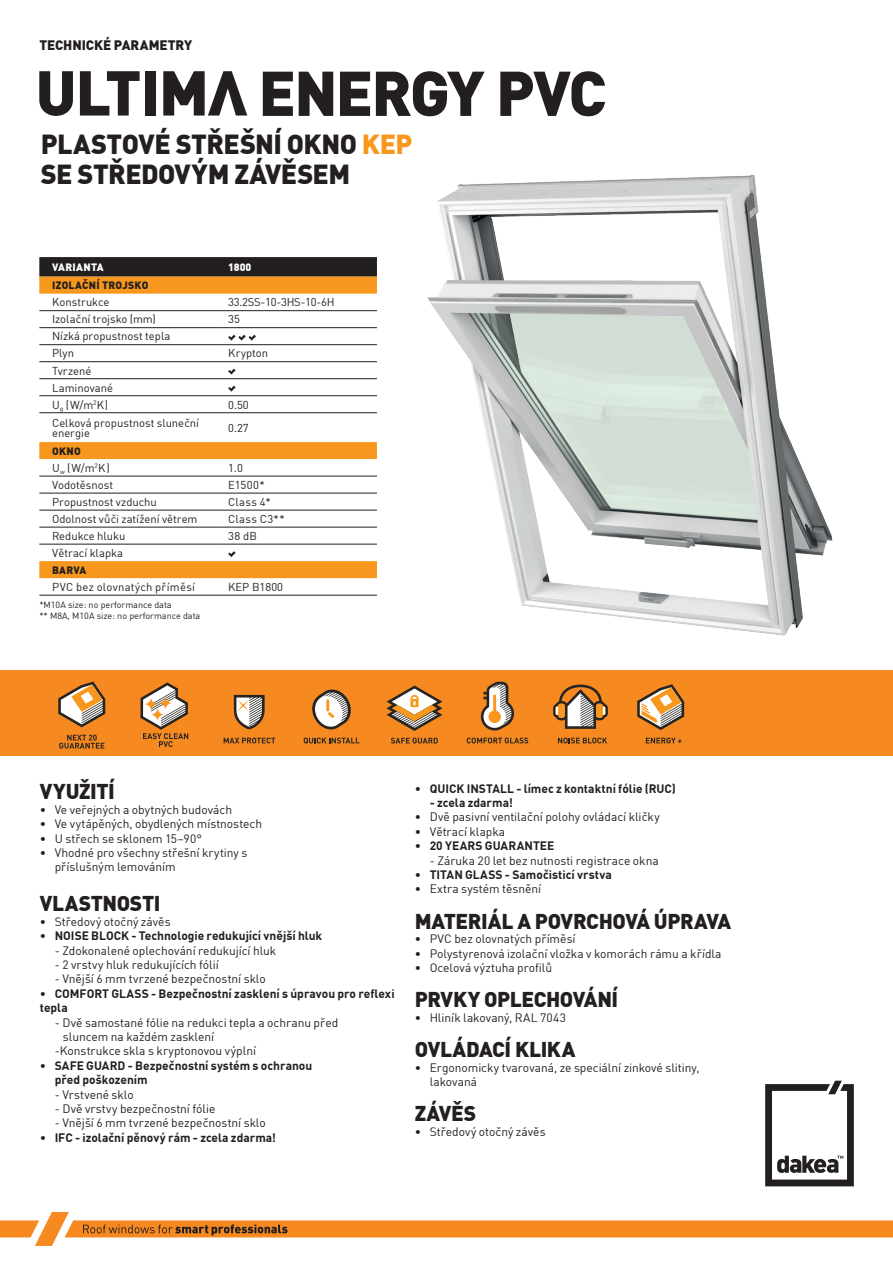
<style>
.page{position:relative;width:893px;height:1263px;background:#fff}
.page>*{position:absolute;margin:0;border:0;box-sizing:border-box;transform-origin:0 0}
.t1{font:900 62.25px "DIN Offc Pro";letter-spacing:-.035em;color:#231f20}
.t2{font:900 27px/30px "DIN Offc Pro";letter-spacing:-.02em;color:#231f20}
.t3{font:900 21px "DIN Offc Pro";letter-spacing:-.02em;color:#231f20}
.t4{font:900 13.5px "DIN Offc Pro";letter-spacing:-.005em;color:#231f20}
.t5{font:12px/14.4px "DIN Offc Pro";color:#231f20}
.t6{font:700 12px/14.4px "DIN Offc Pro";color:#231f20}
.t7{font:11.25px/17px "DIN Offc Pro";color:#231f20}
.t8{font:11.25px "DIN Offc Pro";letter-spacing:.025em;color:#231f20}
.t9{font:11.25px "DIN Offc Pro";letter-spacing:-.02em;color:#231f20}
.t10{font:900 10.5px "DIN Offc Pro";letter-spacing:.02em;color:#231f20}
.t11{font:900 10.5px "DIN Offc Pro";letter-spacing:.03em;color:#fff}
.t12{font:900 10.5px "DIN Offc Pro";letter-spacing:.01em;color:#fff}
.t13{font:9px/10.8px "DIN Offc Pro";color:#231f20}
.s1{color:#f7971d}
.s2{font-weight:400}
.s3{font-weight:700}
</style>
<div class="page">
<svg style="left:765px;top:1081px;width:89px;height:105px"></svg>
<svg style="left:0;top:1212px;width:893px;height:34px"></svg>
<img style="left:427px;top:174px;width:406px;height:462px">
<svg style="left:39px;top:71px;width:34px;height:45px"></svg>
<svg style="left:80px;top:71px;width:60px;height:45px"></svg>
<div style="left:145px;top:71px;width:11px;height:45px;background:#231f20"></div>
<svg style="left:163px;top:71px;width:84px;height:45px"></svg>
<div style="left:0;top:671px;width:893px;height:85px;background:#f6891f"></div>
<svg style="left:140px;top:682px;width:48px;height:65px"></svg>
<svg style="left:234px;top:695px;width:31px;height:34px"></svg>
<svg style="left:224px;top:738px;width:51px;height:5px"></svg>
<svg style="left:391px;top:738px;width:47px;height:5px"></svg>
<svg style="left:386px;top:685px;width:56px;height:46px"></svg>
<svg style="left:312px;top:689px;width:39px;height:40px"></svg>
<svg style="left:304px;top:738px;width:55px;height:6px"></svg>
<svg style="left:58px;top:681px;width:47px;height:46px"></svg>
<svg style="left:59px;top:735px;width:45px;height:13px"></svg>
<svg style="left:467px;top:738px;width:61px;height:5px"></svg>
<svg style="left:481px;top:682px;width:33px;height:48px"></svg>
<svg style="left:558px;top:738px;width:49px;height:5px"></svg>
<svg style="left:553px;top:685px;width:55px;height:44px"></svg>
<svg style="left:646px;top:738px;width:36px;height:5px"></svg>
<svg style="left:637px;top:684px;width:47px;height:46px"></svg>
<svg style="left:39px;top:257px;width:338px;height:20px;background:#2a2423"></svg>
<svg style="left:39px;top:277px;width:338px;height:301px"></svg>
<hr style="left:39px;top:476px;width:185px;height:1px;background:#231f20">
<hr style="left:224px;top:476px;width:153px;height:1px;background:#231f20">
<hr style="left:39px;top:493px;width:185px;height:1px;background:#231f20">
<hr style="left:224px;top:493px;width:153px;height:1px;background:#231f20">
<hr style="left:39px;top:510px;width:185px;height:1px;background:#231f20">
<hr style="left:224px;top:510px;width:153px;height:1px;background:#231f20">
<hr style="left:39px;top:527px;width:185px;height:1px;background:#231f20">
<hr style="left:224px;top:527px;width:153px;height:1px;background:#231f20">
<hr style="left:39px;top:544px;width:185px;height:1px;background:#231f20">
<hr style="left:39px;top:595px;width:185px;height:1px;background:#231f20">
<hr style="left:224px;top:595px;width:153px;height:1px;background:#231f20">
<hr style="left:39px;top:310px;width:185px;height:1px;background:#231f20">
<hr style="left:224px;top:310px;width:153px;height:1px;background:#231f20">
<hr style="left:39px;top:327px;width:185px;height:1px;background:#231f20">
<hr style="left:224px;top:327px;width:153px;height:1px;background:#231f20">
<hr style="left:39px;top:344px;width:185px;height:1px;background:#231f20">
<hr style="left:224px;top:344px;width:153px;height:1px;background:#231f20">
<hr style="left:39px;top:361px;width:185px;height:1px;background:#231f20">
<hr style="left:224px;top:361px;width:153px;height:1px;background:#231f20">
<hr style="left:39px;top:378px;width:185px;height:1px;background:#231f20">
<hr style="left:224px;top:378px;width:153px;height:1px;background:#231f20">
<hr style="left:39px;top:395px;width:185px;height:1px;background:#231f20">
<hr style="left:224px;top:395px;width:153px;height:1px;background:#231f20">
<hr style="left:39px;top:412px;width:185px;height:1px;background:#231f20">
<hr style="left:224px;top:412px;width:153px;height:1px;background:#231f20">
<hr style="left:224px;top:544px;width:153px;height:1px;background:#231f20">
<svg style="left:228px;top:335px;width:28px;height:5px"></svg>
<svg style="left:228px;top:369px;width:8px;height:5px"></svg>
<svg style="left:228px;top:386px;width:8px;height:5px"></svg>
<svg style="left:228px;top:551px;width:8px;height:6px"></svg>
<p class="t4" style="left:39px;top:33px;width:154px">TECHNICKÉ PARAMETRY</p>
<h1 class="t1" style="left:258px;top:40px;width:349px">ENERGY PVC</h1>
<h2 class="t2" style="left:41px;top:125px;width:373px">PLASTOVÉ STŘEŠNÍ OKNO <span class="s1">KEP<br></span>SE STŘEDOVÝM ZÁVĚSEM</h2>
<p class="t11" style="left:52px;top:258px;width:53px">VARIANTA</p>
<p class="t12" style="left:228px;top:258px;width:25px">1800</p>
<p class="t10" style="left:52px;top:276px;width:98px">IZOLAČNÍ TROJSKO</p>
<p class="t7" style="left:52px;top:293px;width:59px">Konstrukce</p>
<p class="t9" style="left:228px;top:293px;width:108px">33.2SS-10-3HS-10-6H</p>
<p class="t7" style="left:52px;top:310px;width:105px">Izolační trojsko (mm)</p>
<p class="t7" style="left:228px;top:310px;width:13px">35</p>
<p class="t7" style="left:52px;top:327px;width:120px">Nízká propustnost tepla<br>Plyn</p>
<p class="t7" style="left:228px;top:344px;width:42px">Krypton</p>
<p class="t7" style="left:52px;top:361px;width:62px">Tvrzené<br>Laminované<br>U<sub>g</sub> (W/m<sup>2</sup>K)</p>
<p class="t7" style="left:228px;top:395px;width:22px">0.50</p>
<p class="t7" style="left:52px;top:416px;width:148px;line-height:10.5px">Celková propustnost sluneční energie</p>
<p class="t7" style="left:228px;top:418px;width:22px">0.27</p>
<p class="t10" style="left:52px;top:442px;width:30px">OKNO</p>
<p class="t7" style="left:52px;top:458px;width:59px">U<sub>w</sub> (W/m<sup>2</sup>K)</p>
<p class="t7" style="left:228px;top:458px;width:16px">1.0</p>
<p class="t7" style="left:52px;top:475px;width:63px">Vodotěsnost</p>
<p class="t7" style="left:228px;top:475px;width:38px">E1500*</p>
<p class="t7" style="left:52px;top:492px;width:106px">Propustnost vzduchu</p>
<p class="t7" style="left:228px;top:492px;width:44px">Class 4*</p>
<p class="t7" style="left:52px;top:509px;width:147px">Odolnost vůči zatížení větrem</p>
<p class="t7" style="left:228px;top:509px;width:58px">Class C3**</p>
<p class="t7" style="left:52px;top:526px;width:75px">Redukce hluku</p>
<p class="t7" style="left:228px;top:526px;width:30px">38 dB</p>
<p class="t7" style="left:52px;top:543px;width:73px">Větrací klapka</p>
<p class="t10" style="left:52px;top:561px;width:36px">BARVA</p>
<p class="t8" style="left:52px;top:578px;width:144px">PVC bez olovnatých příměsí</p>
<p class="t7" style="left:228px;top:577px;width:56px">KEP B1800</p>
<p class="t13" style="left:39px;top:598px;width:163px">*M10A size: no performance data<br>** M8A, M10A size: no performance data</p>
<h3 class="t3" style="left:40px;top:774px;width:77px">VYUŽITÍ</h3>
<p class="t5" style="left:40px;top:801px;width:194px">• Ve veřejných a obytných budovách</p>
<p class="t5" style="left:40px;top:815px;width:224px">• Ve vytápěných, obydlených místnostech</p>
<p class="t5" style="left:40px;top:830px;width:164px">• U střech se sklonem 15–90°</p>
<p class="t5" style="left:55px;top:844px;width:194px;text-indent:-15px">• Vhodné pro všechny střešní krytiny s příslušným lemováním</p>
<h3 class="t3" style="left:40px;top:886px;width:122px">VLASTNOSTI</h3>
<p class="t6" style="left:40px;top:912px;width:284px"><span class="s2">∙ Středový otočný závěs<br>∙</span> NOISE BLOCK - Technologie redukující vnější hluk</p>
<p class="t5" style="left:55px;top:942px;width:223px">- Zdokonalené oplechování redukující hluk</p>
<p class="t5" style="left:55px;top:956px;width:166px">- 2 vrstvy hluk redukujících fólií</p>
<p class="t6" style="left:40px;top:970px;width:356px;text-indent:15px"><span class="s2">- Vnější 6 mm tvrzené bezpečnostní sklo<br>∙</span> COMFORT GLASS - Bezpečnostní zasklení s úpravou pro reflexi tepla</p>
<p class="t5" style="left:55px;top:1014px;width:285px">- Dvě samostané fólie na redukci tepla a ochranu před</p>
<p class="t5" style="left:63px;top:1028px;width:153px">sluncem na každém zasklení</p>
<p class="t5" style="left:55px;top:1042px;width:203px">-Konstrukce skla s kryptonovou výplní</p>
<p class="t6" style="left:40px;top:1056px;width:274px"><span class="s2">∙</span> SAFE GUARD - Bezpečnostní systém s ochranou</p>
<p class="t6" style="left:55px;top:1071px;width:94px">před poškozením</p>
<p class="t5" style="left:55px;top:1086px;width:80px">- Vrstvené sklo</p>
<p class="t5" style="left:55px;top:1100px;width:162px">- Dvě vrstvy bezpečnostní fólie</p>
<p class="t5" style="left:55px;top:1114px;width:213px">- Vnější 6 mm tvrzené bezpečnostní sklo</p>
<p class="t6" style="left:40px;top:1128px;width:238px">∙ IFC - izolační pěnový rám - zcela zdarma!</p>
<p class="t6" style="left:415px;top:779px;width:263px"><span class="s2">∙</span> QUICK INSTALL - límec z kontaktní fólie (RUC)</p>
<p class="t6" style="left:430px;top:794px;width:85px">- zcela zdarma!</p>
<p class="t5" style="left:415px;top:808px;width:246px">∙ Dvě pasivní ventilační polohy ovládací kličky</p>
<p class="t6" style="left:415px;top:822px;width:141px"><span class="s2">• Větrací klapka<br>∙</span> 20 YEARS GUARANTEE</p>
<p class="t5" style="left:415px;top:852px;width:245px;text-indent:15px">- Záruka 20 let bez nutnosti registrace okna ∙ <span class="s3">TITAN GLASS - Samočisticí vrstva<br></span>∙ Extra systém těsnění</p>
<h3 class="t3" style="left:415px;top:903px;width:318px">MATERIÁL A POVRCHOVÁ ÚPRAVA</h3>
<p class="t5" style="left:415px;top:930px;width:308px">∙ PVC bez olovnatých příměsí<br>∙ Polystyrenová izolační vložka v komorách rámu a křídla ∙ Ocelová výztuha profilů</p>
<h3 class="t3" style="left:415px;top:982px;width:205px">PRVKY OPLECHOVÁNÍ</h3>
<p class="t5" style="left:415px;top:1009px;width:153px">• Hliník lakovaný, RAL 7043</p>
<h3 class="t3" style="left:415px;top:1031px;width:162px">OVLÁDACÍ KLIKA</h3>
<p class="t5" style="left:430px;top:1059px;width:271px;text-indent:-15px">• Ergonomicky tvarovaná, ze speciální zinkové slitiny, lakovaná</p>
<h3 class="t3" style="left:415px;top:1096px;width:63px">ZÁVĚS</h3>
<p class="t5" style="left:415px;top:1123px;width:132px">• Středový otočný závěs</p>
</div>
